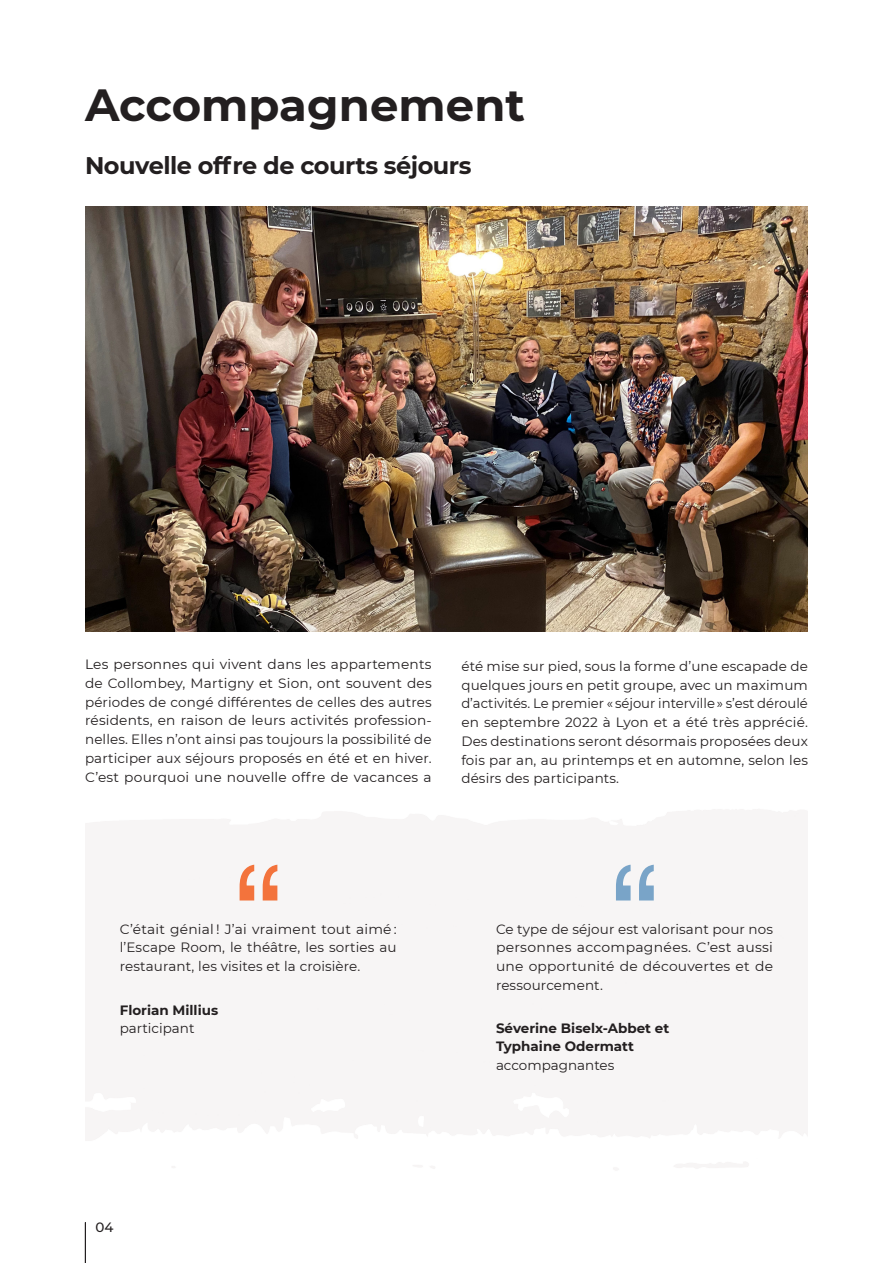
<style>
.page{position:relative;width:893px;height:1263px;background:#fff}
.page>*{position:absolute;margin:0;border:0;box-sizing:border-box;transform-origin:0 0}
.t1{font:140.7px "Helvetica";color:#f3733c}
.t2{font:140.7px "Helvetica";color:#79a4c8}
.t3{font:700 45px "Montserrat";color:#231f20}
.t4{font:700 24px "Montserrat";letter-spacing:-.02em;color:#231f20}
.t5{font:13.5px/18.8px "Montserrat";letter-spacing:.01em;color:#231f20;text-align:justify}
.t6{font:700 13.5px/18px "Montserrat";color:#231f20}
.t7{font:500 13.5px "Montserrat";color:#231f20}
</style>
<div class="page">
<hr style="left:85px;top:1222px;width:1px;height:41px;background:#231f20">
<img style="left:85px;top:207px;width:723px;height:424px">
<h2 class="t3" style="left:85px;top:72px;width:441px">Accompagnement</h2>
<h3 class="t4" style="left:85px;top:148px;width:388px">Nouvelle offre de courts séjours</h3>
<p class="t5" style="left:85px;top:655px;width:348px">Les personnes qui vivent dans les appartements de Collombey, Martigny et Sion, ont souvent des périodes de congé différentes de celles des autres résidents, en raison de leurs activités profession&shy;nelles. Elles n’ont ainsi pas toujours la possibilité de participer aux séjours proposés en été et en hiver.<br>C’est pourquoi une nouvelle offre de vacances a</p>
<p class="t5" style="left:461px;top:656px;width:348px">été mise sur pied, sous la forme d’une escapade de quelques jours en petit groupe, avec un maximum d’activités. Le premier « séjour interville » s’est déroulé en septembre 2022 à Lyon et a été très apprécié.<br>Des destinations seront désormais proposées deux fois par an, au printemps et en automne, selon les désirs des participants.</p>
<h1 class="t1" style="left:234px;top:809px;width:48px">“</h1>
<p class="t5" style="left:120px;top:919px;width:278px">C’était génial ! J’ai vraiment tout aimé : l’Escape Room, le théâtre, les sorties au restaurant, les visites et la croisière.</p>
<p class="t6" style="left:120px;top:1000px;width:100px">Florian Millius</p>
<p class="t5" style="left:120px;top:1019px;width:76px">participant</p>
<p class="t7" style="left:95px;top:1218px;width:20px">04</p>
<h1 class="t2" style="left:611px;top:809px;width:48px">“</h1>
<p class="t5" style="left:496px;top:919px;width:279px">Ce type de séjour est valorisant pour nos personnes accompagnées. C’est aussi une opportunité de découvertes et de ressourcement.</p>
<p class="t6" style="left:496px;top:1019px;width:175px">Séverine Biselx-Abbet et<br>Typhaine Odermatt</p>
<p class="t5" style="left:496px;top:1055px;width:120px">accompagnantes</p>
</div>
